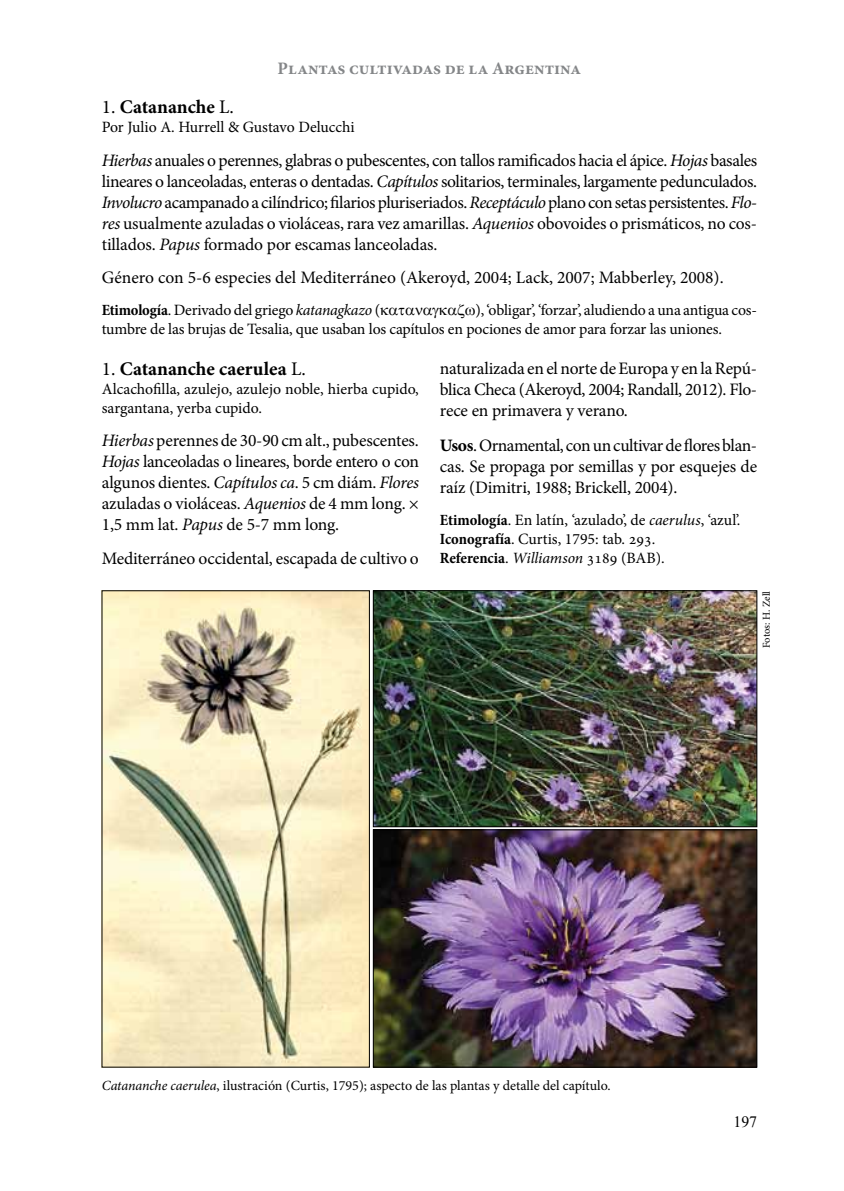
<style>
.page{position:relative;width:844px;height:1191px;background:#fff}
.page>*{position:absolute;margin:0;border:0;box-sizing:border-box;transform-origin:0 0}
.t1{font:700 19.25px "Minion Pro";letter-spacing:.005em;color:#000}
.t2{font:17.5px/21px "Minion Pro";letter-spacing:-.02em;color:#000;text-align:justify}
.t3{font:17.5px "Minion Pro";color:#000}
.t4{font:700 17.5px "Minion Pro";color:#848688}
.t5{font:15.75px/18.9px "Minion Pro";letter-spacing:-.005em;color:#000}
.t6{font:15.75px "Minion Pro";letter-spacing:-.025em;color:#000}
.t7{font:15.75px "Times New Roman";color:#000}
.t8{font:14px "Minion Pro";letter-spacing:-.005em;color:#000}
.t9{font:10.5px "Minion Pro";color:#000}
.s1{font-weight:400}
.s2{font-style:italic}
.s3{font-weight:700;font-stretch:condensed}
.s4{font-weight:700}
</style>
<div class="page">
<img style="left:104px;top:592px;width:263px;height:473px">
<img style="left:375px;top:592px;width:379px;height:233px">
<div style="left:373px;top:590px;width:383px;height:237px;border:1px solid #000"></div>
<img style="left:375px;top:831px;width:379px;height:234px">
<div style="left:373px;top:829px;width:383px;height:238px;border:1px solid #000"></div>
<p class="t4" style="left:277px;top:56px;width:305px">Plantas cultivadas de la Argentina</p>
<p class="t1" style="left:102px;top:93px;width:134px"><span class="s1">1.</span> Catananche <span class="s1">L.</span></p>
<p class="t6" style="left:102px;top:117px;width:254px">Por Julio A. Hurrell &amp; Gustavo Delucchi</p>
<p class="t2" style="left:102px;top:150px;width:656px"><span class="s2">Hierbas</span> anuales o perennes, glabras o pubescentes, con tallos ramificados hacia el ápice. <span class="s2">Hojas</span> basales lineares o lanceoladas, enteras o dentadas. <span class="s2">Capítulos</span> solitarios, terminales, largamente pedunculados.<br><span class="s2">Involucro</span> acampanado a cilíndrico; filarios pluriseriados. <span class="s2">Receptáculo</span> plano con setas persistentes. <span class="s2">Flo&shy;res</span> usualmente azuladas o violáceas, rara vez amarillas. <span class="s2">Aquenios</span> obovoides o prismáticos, no cos&shy;tillados. <span class="s2">Papus</span> formado por escamas lanceoladas.</p>
<p class="t3" style="left:102px;top:266px;width:623px">Género con 5-6 especies del Mediterráneo (Akeroyd, 2004; Lack, 2007; Mabberley, 2008).</p>
<p class="t5" style="left:102px;top:300px;width:322px"><span class="s3">Etimología</span>.Derivado del griego <span class="s2">katanagkazo</span> ( ▼ ■</p>
<p class="t5" style="left:102px;top:300px;width:656px;text-indent:373px">), ‘obligar’, ‘forzar’, aludiendo a una antigua cos&shy;tumbre de las brujas de Tesalia, que usaban los capítulos en pociones de amor para forzar las uniones.</p>
<p class="t1" style="left:102px;top:355px;width:205px"><span class="s1">1.</span> Catananche caerulea <span class="s1">L.</span></p>
<p class="t5" style="left:102px;top:379px;width:318px">Alcachofilla, azulejo, azulejo noble, hierba cupido, sargantana, yerba cupido.</p>
<p class="t2" style="left:102px;top:430px;width:318px"><span class="s2">Hierbas</span> perennes de 30-90 cm alt., pubescentes.<br><span class="s2">Hojas</span> lanceoladas o lineares, borde entero o con algunos dientes. <span class="s2">Capítulos ca</span>. 5 cm diám. <span class="s2">Flores </span>azuladas o violáceas. <span class="s2">Aquenios</span> de 4 mm long. × 1,5 mm lat. <span class="s2">Papus</span> de 5-7 mm long.</p>
<p class="t2" style="left:102px;top:548px;width:318px">Mediterráneo occidental, escapada de cultivo o</p>
<p class="t2" style="left:440px;top:358px;width:318px">naturalizada en el norte de Europa y en la Repú&shy;blica Checa (Akeroyd, 2004; Randall, 2012). Flo&shy;rece en primavera y verano.</p>
<p class="t2" style="left:440px;top:435px;width:318px"><span class="s4">Usos</span>. Ornamental, con un cultivar de flores blan&shy;cas. Se propaga por semillas y por esquejes de raíz (Dimitri, 1988; Brickell, 2004).</p>
<p class="t5" style="left:440px;top:510px;width:302px"><span class="s3">Etimología</span>. En latín, ‘azulado’, de <span class="s2">caerulus</span>, ‘azul’.<br><span class="s3">Iconografía</span>. Curtis, 1795: tab. 293.<br><span class="s3">Referencia</span>. <span class="s2">Williamson</span> 3189 (BAB).</p>
<p class="t9" style="left:759px;top:648px;width:58px;rotate:-90deg">Fotos: H. Zell</p>
<p class="t8" style="left:102px;top:1075px;width:510px"><span class="s2">Catananche caerulea</span>, ilustración (Curtis, 1795); aspecto de las plantas y detalle del capítulo.</p>
<p class="t7" style="left:733px;top:1111px;width:25px">197</p>
</div>
